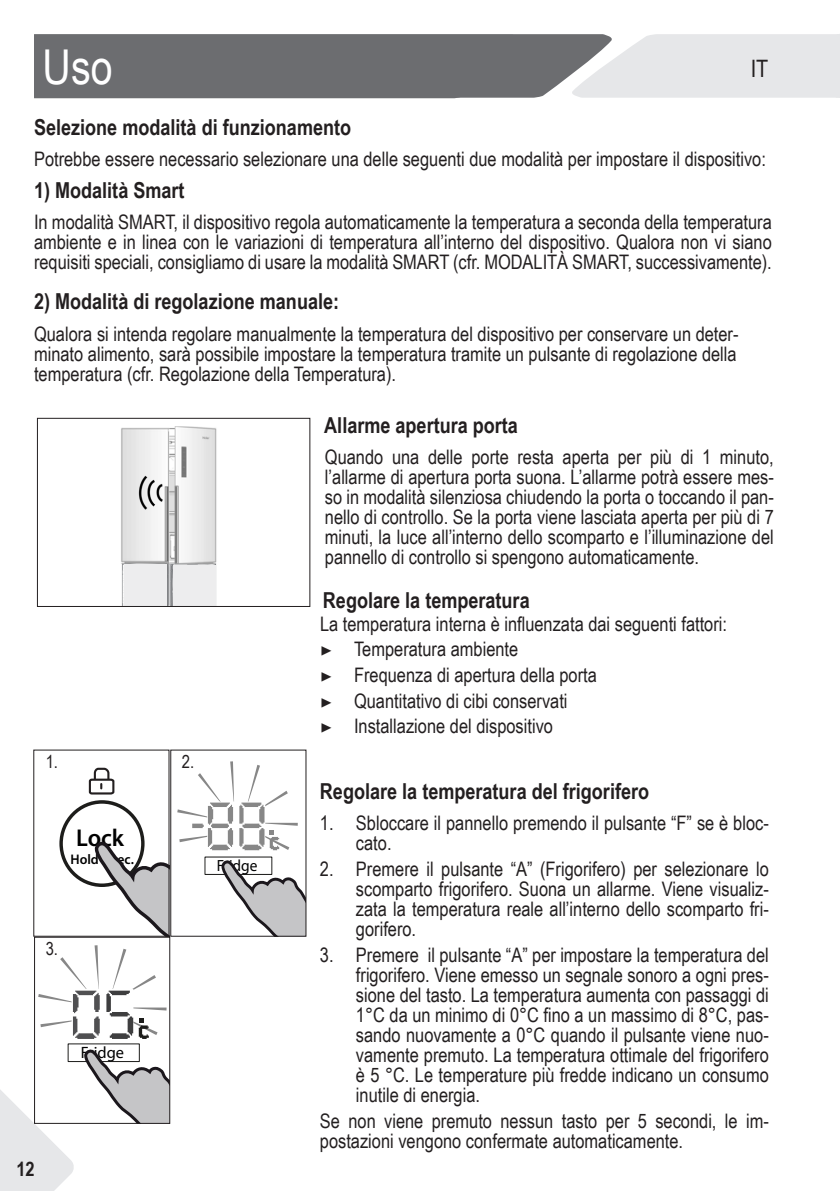
<style>
.page{position:relative;width:840px;height:1191px;background:#fff}
.page>*{position:absolute;margin:0;border:0;box-sizing:border-box;transform-origin:0 0}
.t1{font:48px "Arial Narrow";color:#fff}
.t2{font:600 24.4px "Myriad Pro";color:#000}
.t3{font:24px "Arial Narrow";color:#231f20}
.Übershrift_über_gnaz{font:700 22px "Arial Narrow";color:#231f20}
.fließtext{font:20px/20px "Arial Narrow";color:#231f20;text-align:justify}
.Übershrift_über_gnaz-2{font:20px/20px "Arial Narrow";color:#231f20;text-align:justify}
.Aufzählung{font:20px/20px "Arial Narrow";color:#231f20}
.t4{font:700 20px "Arial Narrow";color:#231f20}
.fließtext_Hinweis_gr{font:18px "Arial Narrow";color:#231f20}
.t5{font:16.4px "Myriad Pro";color:#000}
.t6{font:16.2px "Myriad Pro";color:#000;scale:.94 1}
.t7{font:600 14px "Myriad Pro";color:#000}
.s1{font-family:"Minion Pro"}
</style>
<div class="page">
<svg style="left:34px;top:34px;width:805px;height:64px;background:#949597"></svg>
<img style="left:121px;top:426px;width:96px;height:136px">
<svg style="left:121px;top:562px;width:96px;height:43px"></svg>
<div style="left:124px;top:564px;width:42px;height:42px;background:#ededee"></div>
<div style="left:173px;top:565px;width:42px;height:41px;background:#ededee"></div>
<div style="left:37px;top:418px;width:273px;height:189px;border:1px solid #231f20"></div>
<svg style="left:177px;top:761px;width:127px;height:173px"></svg>
<div style="left:170px;top:749px;width:136px;height:187px;border:1px solid #231f20"></div>
<svg style="left:0;top:945px;width:170px;height:246px"></svg>
<div style="left:34px;top:936px;width:136px;height:187px;border:1px solid #231f20"></div>
<svg style="left:88px;top:767px;width:79px;height:167px"></svg>
<p class="t1" style="left:43px;top:32px;width:71px">Uso</p>
<p class="t3" style="left:750px;top:51px;width:19px">IT</p>
<p class="Übershrift_über_gnaz" style="left:34px;top:111px;width:318px">Selezione modalità di funzionamento</p>
<p class="Übershrift_über_gnaz-2" style="left:34px;top:149px;width:733px">Potrebbe essere necessario selezionare una delle seguenti due modalità per impostare il dispositivo:</p>
<p class="Übershrift_über_gnaz" style="left:34px;top:173px;width:152px">1) Modalità Smart</p>
<p class="fließtext" style="left:34px;top:211px;width:739px">In modalità SMART, il dispositivo regola automaticamente la temperatura a seconda della temperatura ambiente e in linea con le variazioni di temperatura all’interno del dispositivo. Qualora non vi siano requisiti speciali, consigliamo di usare la modalità SMART (cfr. MODALITÀ SMART, successivamente).</p>
<p class="Übershrift_über_gnaz" style="left:34px;top:285px;width:306px">2) Modalità di regolazione manuale:</p>
<p class="Übershrift_über_gnaz-2" style="left:34px;top:323px;width:705px">Qualora si intenda regolare manualmente la temperatura del dispositivo per conservare un deter&shy;minato alimento, sarà possibile impostare la temperatura tramite un pulsante di regolazione della temperatura (cfr. Regolazione della Temperatura).</p>
<p class="Übershrift_über_gnaz" style="left:324px;top:408px;width:195px">Allarme apertura porta</p>
<p class="fließtext" style="left:325px;top:446px;width:450px">Quando una delle porte resta aperta per più di 1 minuto, l’allarme di apertura porta suona. L’allarme potrà essere mes&shy;so in modalità silenziosa chiudendo la porta o toccando il pan&shy;nello di controllo. Se la porta viene lasciata aperta per più di 7 minuti, la luce all’interno dello scomparto e l’illuminazione del pannello di controllo si spengono automaticamente.</p>
<p class="Übershrift_über_gnaz" style="left:323px;top:584px;width:208px">Regolare la temperatura</p>
<p class="fließtext_Hinweis_gr" style="left:46px;top:749px;width:14px">1.</p>
<p class="fließtext_Hinweis_gr" style="left:182px;top:749px;width:14px">2.</p>
<p class="t2" style="left:76px;top:822px;width:49px">Lock</p>
<p class="t7" style="left:70px;top:850px;width:65px">Hold 3 sec.</p>
<p class="t6" style="left:217px;top:855px;width:45px">Fridge</p>
<p class="fließtext_Hinweis_gr" style="left:46px;top:936px;width:14px">3.</p>
<p class="t5" style="left:81px;top:1042px;width:45px">Fridge</p>
<p class="t4" style="left:16px;top:1153px;width:20px">12</p>
<p class="fließtext" style="left:320px;top:613px;width:408px">La temperatura interna è influenzata dai seguenti fattori:</p>
<p class="fließtext" style="left:320px;top:638px;width:200px"><span class="s1">▶</span> Temperatura ambiente</p>
<p class="fließtext" style="left:320px;top:664px;width:278px"><span class="s1">▶</span> Frequenza di apertura della porta</p>
<p class="fließtext" style="left:320px;top:690px;width:249px"><span class="s1">▶</span> Quantitativo di cibi conservati</p>
<p class="fließtext" style="left:320px;top:715px;width:234px"><span class="s1">▶</span> Installazione del dispositivo</p>
<p class="Übershrift_über_gnaz" style="left:320px;top:774px;width:330px">Regolare la temperatura del frigorifero</p>
<p class="fließtext" style="left:356px;top:812px;width:414px;text-indent:-36px">1. Sbloccare il pannello premendo il pulsante “F” se è bloc&shy;cato.</p>
<p class="fließtext" style="left:356px;top:858px;width:414px;text-indent:-36px">2. Premere il pulsante “A” (Frigorifero) per selezionare lo scomparto frigorifero. Suona un allarme. Viene visualiz&shy;zata la temperatura reale all’interno dello scomparto fri&shy;gorifero.</p>
<p class="fließtext" style="left:356px;top:944px;width:414px;text-indent:-36px">3. Premere il pulsante “A” per impostare la temperatura del frigorifero. Viene emesso un segnale sonoro a ogni pres&shy;sione del tasto. La temperatura aumenta con passaggi di 1°C da un minimo di 0°C fino a un massimo di 8°C, pas&shy;sando nuovamente a 0°C quando il pulsante viene nuo&shy;vamente premuto. La temperatura ottimale del frigorifero è 5 °C. Le temperature più fredde indicano un consumo inutile di energia.</p>
<p class="Aufzählung" style="left:320px;top:1109px;width:450px">Se non viene premuto nessun tasto per 5 secondi, le im&shy;postazioni vengono confermate automaticamente.</p>
</div>
